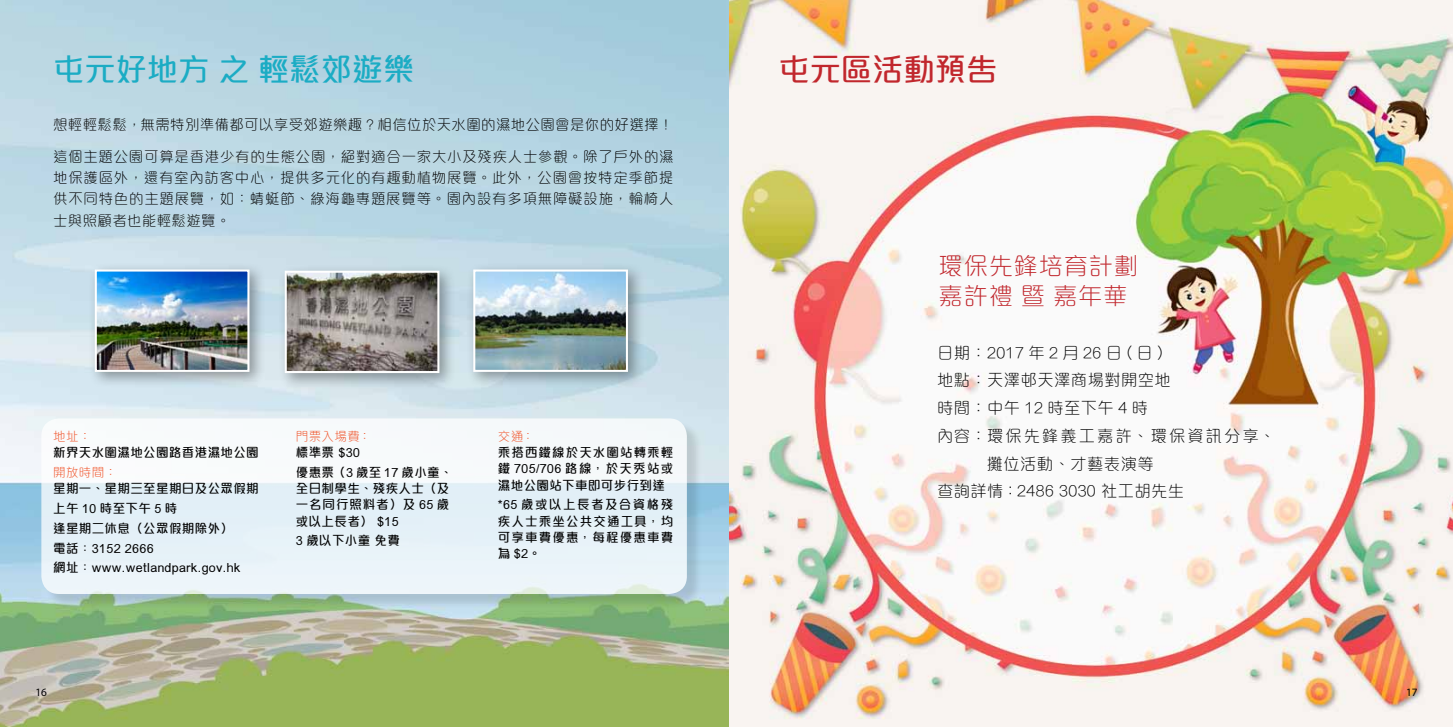
<style>
.page{position:relative;width:1453px;height:727px;background:#fff}
.page>*{position:absolute;margin:0;border:0;box-sizing:border-box;transform-origin:0 0}
.t1{font:500 31.25px "M Elle HK";color:#1bacc4}
.t2{font:500 31.25px "M Elle HK";color:#c1272d}
.t3{font:300 24.25px/30.1px "M Elle HK";letter-spacing:.03em;color:#c1272d}
.t4{font:300 16.25px "M Elle HK";letter-spacing:.03em;color:#000}
.t5{font:300 16.25px "M Elle HK";letter-spacing:.13em;color:#000}
.t6{font:300 16.25px "M Elle HK";letter-spacing:.155em;color:#000}
.t7{font:300 14.38px/21.2px "M Elle HK";letter-spacing:.03em;color:#000;text-align:justify}
.t8{font:500 12.5px/16.2px "M Elle HK";letter-spacing:.03em;color:#000;text-align:justify}
.t9{font:300 12.5px "M Elle HK";letter-spacing:.03em;color:#f04e23}
.t10{font:11.25px "Myriad Pro";color:#000}
</style>
<div class="page">
<img style="left:0;top:0;width:1453px;height:726px">
<div style="left:43px;top:420px;width:659px;height:189px;background:#000;opacity:.17"></div>
<div style="left:41px;top:418px;width:646px;height:176px;background:linear-gradient(to right,#edf5fa,#ecf4f9);border-radius:18px"></div>
<div style="left:87px;top:262px;width:179px;height:126px;background:#000;opacity:.36"></div>
<img style="left:98px;top:272px;width:148px;height:97px">
<div style="left:95px;top:269px;width:154px;height:103px;border:2px solid #fff"></div>
<div style="left:277px;top:263px;width:179px;height:126px;background:#000;opacity:.36"></div>
<img style="left:288px;top:273px;width:148px;height:97px">
<div style="left:285px;top:270px;width:154px;height:103px;border:2px solid #fff"></div>
<div style="left:466px;top:262px;width:178px;height:126px;background:#000;opacity:.36"></div>
<img style="left:476px;top:272px;width:149px;height:97px">
<div style="left:473px;top:269px;width:155px;height:103px;border:2px solid #fff"></div>
<h1 class="t1" style="left:53px;top:54px;width:363px">屯元好地方 之 輕鬆郊遊樂</h1>
<p class="t7" style="left:53px;top:114px;width:622px">想輕輕鬆鬆，無需特別準備都可以享受郊遊樂趣？相信位於天水圍的濕地公園會是你的好選擇！</p>
<p class="t7" style="left:53px;top:145px;width:622px">這個主題公園可算是香港少有的生態公園，絕對適合一家大小及殘疾人士參觀。除了戶外的濕地保護區外，還有室內訪客中心，提供多元化的有趣動植物展覽。此外，公園會按特定季節提供不同特色的主題展覽，如：蜻蜓節、綠海龜專題展覽等。園內設有多項無障礙設施，輪椅人士與照顧者也能輕鬆遊覽。</p>
<p class="t9" style="left:53px;top:430px;width:40px">地址：</p>
<p class="t8" style="left:53px;top:444px;width:207px">新界天水圍濕地公園路香港濕地公園</p>
<p class="t9" style="left:53px;top:466px;width:66px">開放時間：</p>
<p class="t8" style="left:53px;top:478px;width:207px;line-height:19.8px;text-align:left">星期一、星期三至星期日及公眾假期上午 10 時至下午 5 時<br>逢星期二休息（公眾假期除外）<br>電話：3152 2666<br>網址：www.wetlandpark.gov.hk</p>
<p class="t9" style="left:296px;top:430px;width:71px">門票入場費 :</p>
<p class="t8" style="left:296px;top:442px;width:158px;line-height:19.8px">標準票 $30<br>優惠票（3 歲至 17 歲小童、</p>
<p class="t8" style="left:296px;top:480px;width:155px">全日制學生、殘疾人士（及一名同行照料者）及 65 歲或以上長者） $15</p>
<p class="t8" style="left:296px;top:532px;width:106px">3 歲以下小童 免費</p>
<p class="t9" style="left:498px;top:430px;width:33px">交通 :</p>
<p class="t8" style="left:498px;top:444px;width:177px">乘搭西鐵線於天水圍站轉乘輕鐵 705/706 路線，於天秀站或濕地公園站下車即可步行到達</p>
<p class="t8" style="left:498px;top:496px;width:177px">*65 歲或以上長者及合資格殘疾人士乘坐公共交通工具，均可享車費優惠，每程優惠車費為 $2。</p>
<h1 class="t2" style="left:778px;top:54px;width:220px">屯元區活動預告</h1>
<h2 class="t3" style="left:939px;top:251px;width:201px">環保先鋒培育計劃嘉許禮 暨 嘉年華</h2>
<h3 class="t6" style="left:937px;top:344px;width:227px">日期：2017年2月26日(日)</h3>
<h3 class="t4" style="left:937px;top:372px;width:235px">地點：天澤邨天澤商場對開空地</h3>
<h3 class="t4" style="left:937px;top:400px;width:212px">時間：中午 12 時至下午 4 時</h3>
<h3 class="t5" style="left:937px;top:427px;width:340px">內容：環保先鋒義工嘉許、環保資訊分享、</h3>
<h3 class="t4" style="left:987px;top:455px;width:168px">攤位活動、才藝表演等</h3>
<h3 class="t4" style="left:937px;top:483px;width:249px">查詢詳情 : 2486 3030 社工胡先生</h3>
<p class="t10" style="left:35px;top:684px;width:13px">16</p>
<p class="t10" style="left:1406px;top:684px;width:13px">17</p>
</div>
